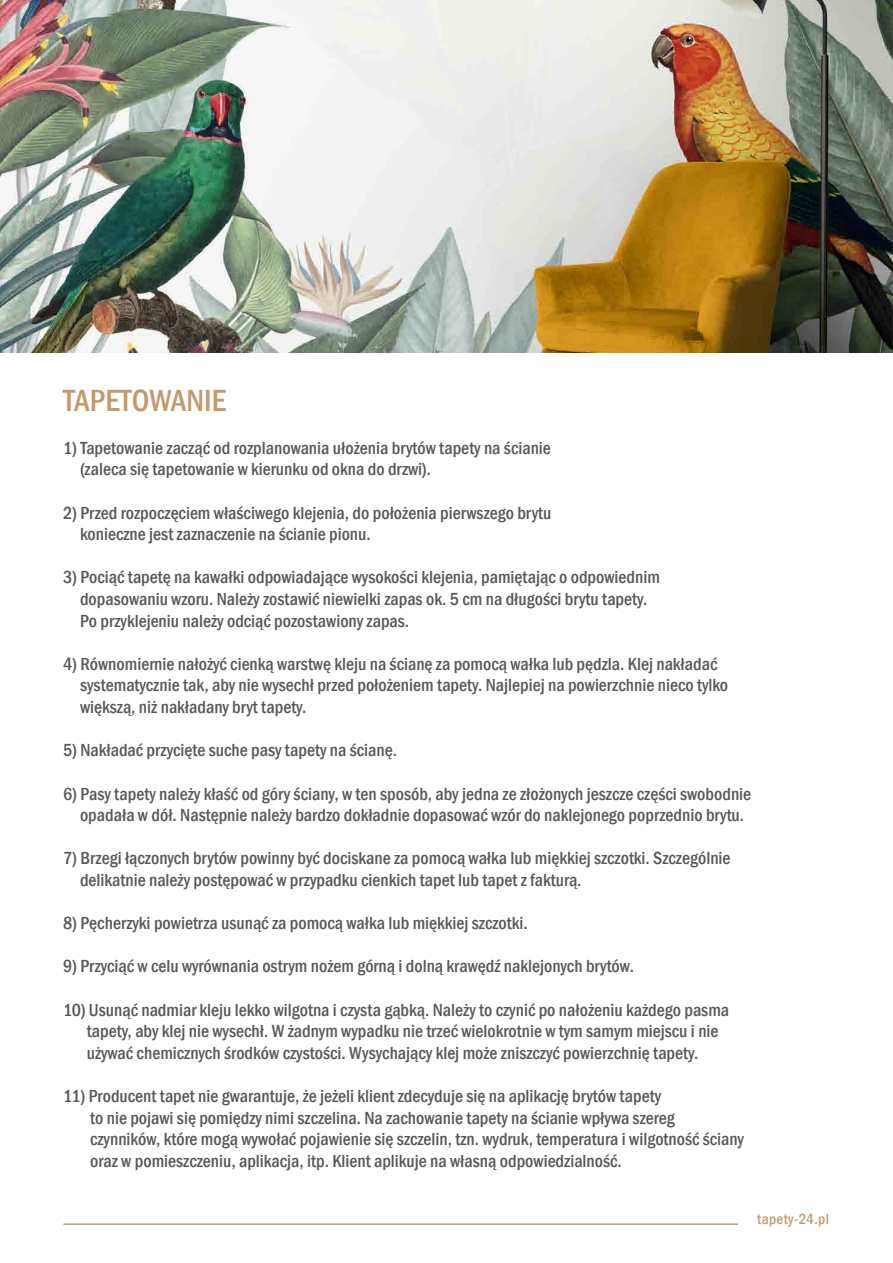
<style>
.page{position:relative;width:893px;height:1263px;background:#fff}
.page>*{position:absolute;margin:0;border:0;box-sizing:border-box;transform-origin:0 0}
.t1{font:500 condensed 31.5px "Franklin Gothic";color:#c39a6b}
.t2{font:500 condensed 18px/21.6px "Franklin Gothic";color:#57585a}
.t3{font:500 condensed 15px "Franklin Gothic";letter-spacing:.025em;color:#c39a6b}
</style>
<div class="page">
<img style="left:0;top:0;width:893px;height:353px">
<hr style="left:63px;top:1223px;width:675px;height:2px;background:#c39a6b">
<h1 class="t1" style="left:63px;top:379px;width:164px">TAPETOWANIE</h1>
<p class="t2" style="left:80px;top:437px;width:472px;text-indent:-17px">1) Tapetowanie zacząć od rozplanowania ułożenia brytów tapety na ścianie (zaleca się tapetowanie w kierunku od okna do drzwi).</p>
<p class="t2" style="left:80px;top:502px;width:473px;text-indent:-17px">2) Przed rozpoczęciem właściwego klejenia, do położenia pierwszego brytu konieczne jest zaznaczenie na ścianie pionu.</p>
<p class="t2" style="left:80px;top:566px;width:581px;text-indent:-17px">3) Pociąć tapetę na kawałki odpowiadające wysokości klejenia, pamiętając o odpowiednim dopasowaniu wzoru. Należy zostawić niewielki zapas ok. 5 cm na długości brytu tapety.<br>Po przyklejeniu należy odciąć pozostawiony zapas.</p>
<p class="t2" style="left:80px;top:653px;width:650px;text-indent:-17px">4) Równomiernie nałożyć cienką warstwę kleju na ścianę za pomocą wałka lub pędzla. Klej nakładać systematycznie tak, aby nie wysechł przed położeniem tapety. Najlepiej na powierzchnie nieco tylko większą, niż nakładany bryt tapety.</p>
<p class="t2" style="left:63px;top:739px;width:335px">5) Nakładać przycięte suche pasy tapety na ścianę.</p>
<p class="t2" style="left:63px;top:782px;width:690px;text-align:center">6) Pasy tapety należy kłaść od góry ściany, w ten sposób, aby jedna ze złożonych jeszcze części swobodnie opadała w dół. Następnie należy bardzo dokładnie dopasować wzór do naklejonego poprzednio brytu.</p>
<p class="t2" style="left:80px;top:847px;width:652px;text-indent:-17px">7) Brzegi łączonych brytów powinny być dociskane za pomocą wałka lub miękkiej szczotki. Szczególnie delikatnie należy postępować w przypadku cienkich tapet lub tapet z fakturą.</p>
<p class="t2" style="left:63px;top:912px;width:466px">8) Pęcherzyki powietrza usunąć za pomocą wałka lub miękkiej szczotki.</p>
<p class="t2" style="left:63px;top:955px;width:572px">9) Przyciąć w celu wyrównania ostrym nożem górną i dolną krawędź naklejonych brytów.</p>
<p class="t2" style="left:87px;top:998px;width:644px;text-indent:-24px">10) Usunąć nadmiar kleju lekko wilgotna i czysta gąbką. Należy to czynić po nałożeniu każdego pasma tapety, aby klej nie wysechł. W żadnym wypadku nie trzeć wielokrotnie w tym samym miejscu i nie używać chemicznych środków czystości. Wysychający klej może zniszczyć powierzchnię tapety.</p>
<p class="t2" style="left:90px;top:1085px;width:655px;text-indent:-27px">11) Producent tapet nie gwarantuje, że jeżeli klient zdecyduje się na aplikację brytów tapety<br>to nie pojawi się pomiędzy nimi szczelina. Na zachowanie tapety na ścianie wpływa szereg czynników, które mogą wywołać pojawienie się szczelin, tzn. wydruk, temperatura i wilgotność ściany oraz w pomieszczeniu, aplikacja, itp. Klient aplikuje na własną odpowiedzialność.</p>
<p class="t3" style="left:757px;top:1209px;width:74px">tapety-24.pl</p>
</div>
